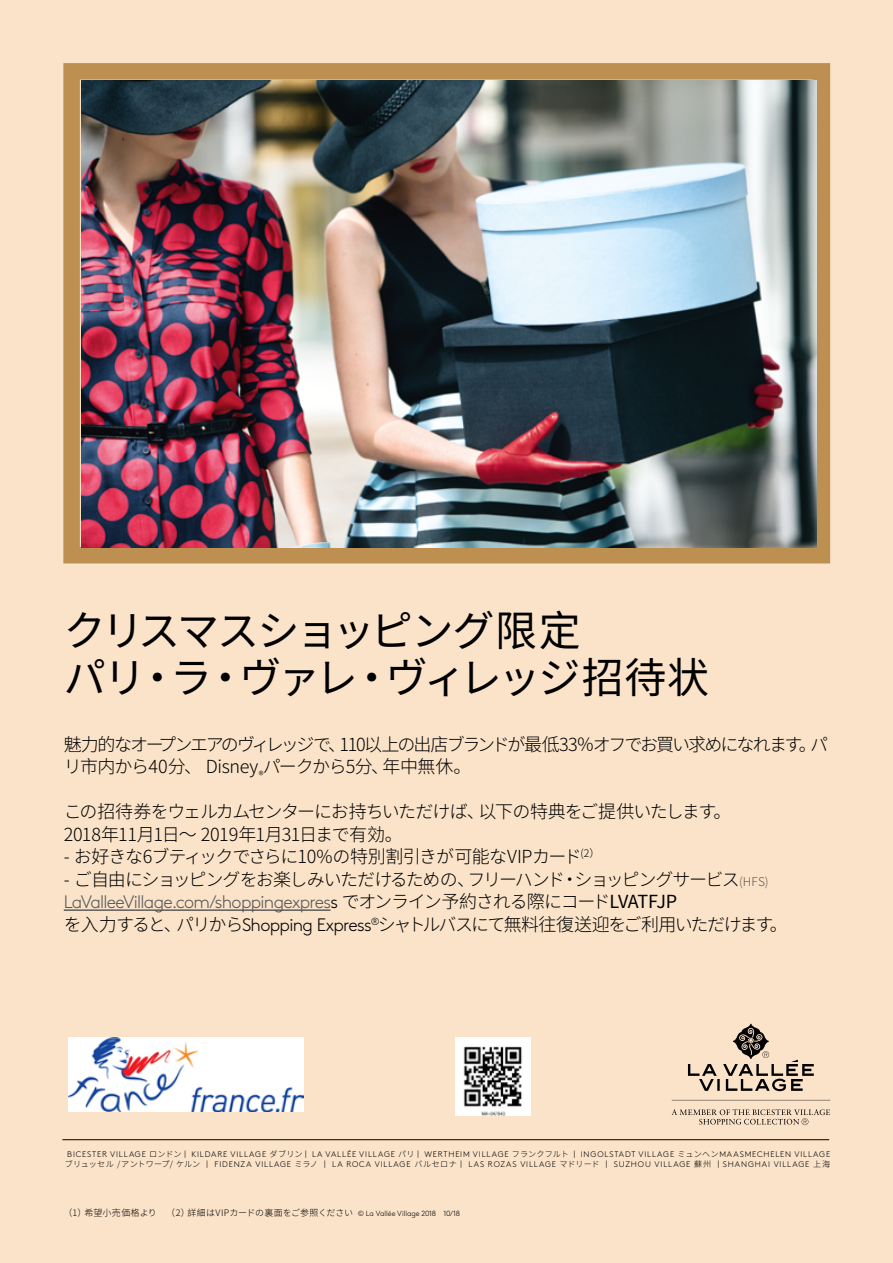
<style>
.page{position:relative;width:893px;height:1263px;background:#fae3c9}
.page>*{position:absolute;margin:0;border:0;box-sizing:border-box;transform-origin:0 0}
.t1{font:42px/46.8px "Noto Sans CJ Ksc";letter-spacing:-.06em;color:#000}
.t2{font:300 18px/22.5px "Noto Sans CJ Ksc";letter-spacing:-.07em;color:#000}
.t3{font:300 18px/22.5px "Noto Sans CJ Ksc";letter-spacing:-.05em;color:#000}
.t4{font:300 18px "Brown Std";letter-spacing:-.035em;color:#575756}
.t5{font:300 18px "Noto Sans CJ Ksc";letter-spacing:-.04em;color:#000}
.t6{font:300 9px "Noto Sans CJ Ksc";letter-spacing:.015em;color:#000}
.t7{font:300 8.1px/10.5px "Brown Std";letter-spacing:.105em;color:#000}
.s1{font-size:12px;color:#575756}
.s2{color:#000}
.s3{font-family:"Noto Sans CJ Ksc";color:#000}
.s4{font-family:"Noto Sans CJ Ksc";font-weight:400;color:#000}
.s5{font-family:"Brown Std"}
.s6{font-family:"Noto Sans CJ Ksc"}
.s7{font-family:"Brown Std";font-size:7.5px}
</style>
<div class="page">
<svg style="left:672px;top:1024px;width:158px;height:101px"></svg>
<div style="left:63px;top:63px;width:767px;height:500px;border:16px solid #bd9051"></div>
<hr style="left:62px;top:1139px;width:767px;height:1px;background:#000">
<hr style="left:64px;top:909px;width:267px;height:2px;background:#575756">
<img style="left:81px;top:80px;width:736px;height:467px">
<img style="left:68px;top:1037px;width:235px;height:74px">
<img style="left:455px;top:1037px;width:76px;height:78px">
<h1 class="t1" style="left:64px;top:608px;width:647px">クリスマスショッピング限定<br>パリ・ラ・ヴァレ・ヴィレッジ招待状</h1>
<h2 class="t2" style="left:64px;top:733px;width:766px">魅力的なオープンエアのヴィレッジで、110以上の出店ブランドが最低33％オフでお買い求めになれます。パリ市内から40分、 Disney<sub>®</sub>パークから5分、年中無休。</h2>
<h2 class="t3" style="left:64px;top:801px;width:669px">この招待券をウェルカムセンターにお持ちいただけば、以下の特典をご提供いたします。<br>2018年11月1日～ 2019年1月31日まで有効。</h2>
<h2 class="t5" style="left:64px;top:846px;width:538px">- お好きな6ブティックでさらに10%の特別割引きが可能なVIPカード<sup>(2）</sup></h2>
<h2 class="t2" style="left:64px;top:868px;width:706px">- ご自由にショッピングをお楽しみいただけるための、フリーハンド・ショッピングサービス<span class="s1">(HFS)</span></h2>
<h2 class="t4" style="left:64px;top:892px;width:615px">LaValleeVillage.com/shoppingexpres<span class="s2">s</span> <span class="s3">でオンライン予約される際にコード</span><span class="s4">LVATFJP</span></h2>
<h2 class="t2" style="left:64px;top:913px;width:726px">を入力すると、パリから<span class="s5">Shopping Express</span><sup>®</sup>シャトルバスにて無料往復送迎をご利用いただけます。</h2>
<p class="t7" style="left:65px;top:1149px;width:767px">BICESTER VILLAGE <span class="s6">ロンドン</span> | KILDARE VILLAGE <span class="s6">ダブリン</span> | LA VALLÉE VILLAGE <span class="s6">パリ</span> | WERTHEIM VILLAGE <span class="s6">フランクフルト</span> | INGOLSTADT VILLAGE <span class="s6">ミュンヘン</span>MAASMECHELEN VILLAGE<span class="s6">ブリュッセル /アントワープ/ ケルン</span> | FIDENZA VILLAGE <span class="s6">ミラノ</span> | LA ROCA VILLAGE <span class="s6">バルセロナ</span> | LAS ROZAS VILLAGE <span class="s6">マドリード</span> | SUZHOU VILLAGE <span class="s6">蘇州</span> | SHANGHAI VILLAGE <span class="s6">上海</span></p>
<p class="t6" style="left:63px;top:1208px;width:398px">（1）希望小売価格より　（2）詳細はVIPカードの裏面をご参照ください <span class="s7">© La Vallée Village 2018 10/18</span></p>
</div>
